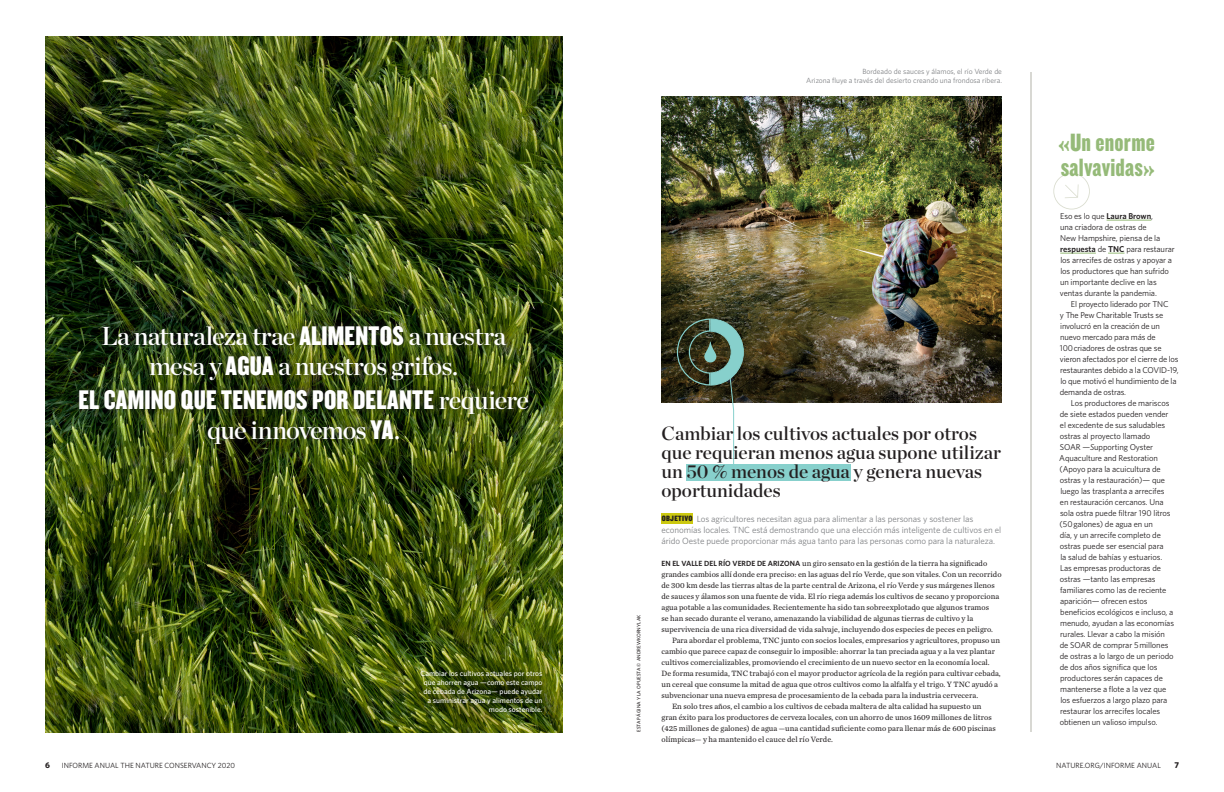
<style>
.page{position:relative;width:1224px;height:792px;background:#fff}
.page>*{position:absolute;margin:0;border:0;box-sizing:border-box;transform-origin:0 0}
.SCA_Statements{font:28px "Knockout HTF69 Full Liteweight";letter-spacing:.005em;color:#fff}
.SCA_Statements-2{font:26px/30px "Chronicle Display Semi";letter-spacing:-.025em;color:#fff;text-align:center}
.Pull_quote{font:26px/25px "Knockout HTF69 Full Liteweight";letter-spacing:.01em;color:#95ba78}
.Headline{font:19px/19px "Chronicle Display Semi";color:#231f20}
.Body_-_Chron_-_no_in{font:9px/11px "Whitney";letter-spacing:-.005em;color:#808285}
.Body_-_Whitney_-_no{font:8.5px/11px "Whitney";letter-spacing:-.01em;color:#231f20}
.t1{font:700 8.5px "Whitney";color:#231f20}
.Body_-_Chron_-_no_in-2{font:8px/11px "Chronicle Text G2";letter-spacing:.005em;color:#231f20}
.t2{font:8px "Knockout HTF70 Full Welterwt";letter-spacing:.04em;color:#231f20}
.t3{font:500 7.5px/9px "Whitney";color:#fff;text-align:right}
.t4{font:7.5px/9px "Whitney";color:#808285;text-align:right}
.t5{font:7.5px "Whitney";color:#231f20}
.Photo_Credit{font:500 5px "Whitney";letter-spacing:.01em;color:#231f20}
.s1{font-family:"Knockout HTF69 Full Liteweight";font-size:28px}
.s2{font-family:"Chronicle Display Semi";font-size:26px}
.s3{font-family:"Whitney";font-weight:600;font-size:7.5px}
.s4{font-weight:600}
.s5{font-style:italic}
</style>
<div class="page">
<svg style="left:1053px;top:173px;width:37px;height:37px"></svg>
<img style="left:662px;top:96px;width:340px;height:306px">
<div style="left:686px;top:464px;width:165px;height:17px;background:#87d0cc"></div>
<img style="left:45px;top:36px;width:517px;height:696px">
<div style="left:72px;top:320px;width:462px;height:131px;background:#231f20;opacity:.6"></div>
<div style="left:417px;top:667px;width:129px;height:49px;background:#231f20;opacity:.3"></div>
<hr style="left:1031px;top:72px;width:1px;height:660px;background:#b3b3a8">
<div style="left:662px;top:514px;width:31px;height:10px;background:#ccc910"></div>
<hr style="left:1107px;top:220px;width:44px;height:1px;background:#95ba78">
<hr style="left:1060px;top:253px;width:36px;height:1px;background:#95ba78">
<svg style="left:1108px;top:253px;width:17px;height:1px"></svg>
<svg style="left:676px;top:318px;width:68px;height:146px"></svg>
<p class="SCA_Statements-2" style="left:101px;top:319px;width:407px">La naturaleza trae <span class="s1">ALIMENTOS</span> a nuestra mesa y <span class="s1">AGUA</span> a nuestros grifos.</p>
<p class="SCA_Statements" style="left:78px;top:386px;width:452px">EL CAMINO QUE TENEMOS POR DELANTE <span class="s2">requiere</span></p>
<p class="SCA_Statements-2" style="left:207px;top:413px;width:195px">que innovemos <span class="s1">YA</span>.</p>
<p class="t3" style="left:421px;top:669px;width:123px">Cambiar los cultivos actuales por otros que ahorren agua —como este campo de cebada de Arizona— puede ayudar a suministrar agua y alimentos de un modo sostenible.</p>
<p class="t4" style="left:806px;top:67px;width:197px">Bordeado de sauces y álamos, el río Verde de<br>Arizona fluye a través del desierto creando una frondosa ribera.</p>
<p class="Photo_Credit" style="left:636px;top:732px;width:119px;rotate:-90deg">ESTA PÁGINA Y LA OPUESTA © ANDREWKORNYLAK</p>
<p class="Headline" style="left:662px;top:423px;width:341px">Cambiar los cultivos actuales por otros que requieran menos agua supone utilizar un 50 % menos de agua y genera nuevas oportunidades</p>
<p class="t2" style="left:662px;top:514px;width:32px">OBJETIVO</p>
<p class="Body_-_Chron_-_no_in" style="left:662px;top:513px;width:341px;text-indent:35px">Los agricultores necesitan agua para alimentar a las personas y sostener las economías locales. TNC está demostrando que una elección más inteligente de cultivos en el árido Oeste puede proporcionar más agua tanto para las personas como para la naturaleza.</p>
<p class="Body_-_Chron_-_no_in-2" style="left:662px;top:557px;width:342px"><span class="s3">EN EL VALLE DEL RÍO VERDE DE ARIZONA</span> un giro sensato en la gestión de la tierra ha significado grandes cambios allí donde era preciso: en las aguas del río Verde, que son vitales. Con un recorrido de 300 km desde las tierras altas de la parte central de Arizona, el río Verde y sus márgenes llenos de sauces y álamos son una fuente de vida. El río riega además los cultivos de secano y proporciona agua potable a las comunidades. Recientemente ha sido tan sobreexplotado que algunos tramos<br>se han secado durante el verano, amenazando la viabilidad de algunas tierras de cultivo y la supervivencia de una rica diversidad de vida salvaje, incluyendo dos especies de peces en peligro.</p>
<p class="Body_-_Chron_-_no_in-2" style="left:662px;top:634px;width:341px;text-indent:10px">Para abordar el problema, TNC junto con socios locales, empresarios y agricultores, propuso un cambio que parece capaz de conseguir lo imposible: ahorrar la tan preciada agua y a la vez plantar cultivos comercializables, promoviendo el crecimiento de un nuevo sector en la economía local.<br>De forma resumida, TNC trabajó con el mayor productor agrícola de la región para cultivar cebada, un cereal que consume la mitad de agua que otros cultivos como la alfalfa y el trigo. Y TNC ayudó a subvencionar una nueva empresa de procesamiento de la cebada para la industria cervecera.</p>
<p class="Body_-_Chron_-_no_in-2" style="left:662px;top:700px;width:336px;text-indent:10px">En solo tres años, el cambio a los cultivos de cebada maltera de alta calidad ha supuesto un gran éxito para los productores de cerveza locales, con un ahorro de unos 1609 millones de litros (425 millones de galones) de agua —una cantidad suficiente como para llenar más de 600 piscinas olímpicas— y ha mantenido el cauce del río Verde.</p>
<p class="Pull_quote" style="left:1059px;top:131px;width:98px">«Un enorme salvavidas»</p>
<p class="Body_-_Whitney_-_no" style="left:1060px;top:210px;width:116px">Eso es lo que <span class="s4">Laura Brown</span>,<br>una criadora de ostras de<br>New Hampshire, piensa de la <span class="s4">respuesta</span> de <span class="s4">TNC</span> para restaurar los arrecifes de ostras y apoyar a los productores que han sufrido un importante declive en las ventas durante la pandemia.</p>
<p class="Body_-_Whitney_-_no" style="left:1060px;top:298px;width:120px;text-indent:11px">El proyecto liderado por TNC<br>y The Pew Charitable Trusts se involucró en la creación de un nuevo mercado para más de<br>100 criadores de ostras que se vieron afectados por el cierre de los restaurantes debido a la COVID-19, lo que motivó el hundimiento de la demanda de ostras.</p>
<p class="Body_-_Whitney_-_no" style="left:1059px;top:397px;width:116px;text-indent:12px">Los productores de mariscos de siete estados pueden vender el excedente de sus saludables ostras al proyecto llamado<br>SOAR —<span class="s5">S</span>upporting Oyster<br>Aquaculture and Restoration (Apoyo para la acuicultura de ostras y la restauración)— que luego las trasplanta a arrecifes en restauración cercanos. Una sola ostra puede filtrar 190 litros (50 galones) de agua en un<br>día, y un arrecife completo de ostras puede ser esencial para<br>la salud de bahías y estuarios.<br>Las empresas productoras de ostras —tanto las empresas familiares como las de reciente aparición— ofrecen estos beneficios ecológicos e incluso, a menudo, ayudan a las economías rurales. Llevar a cabo la misión de SOAR de comprar 5 millones de ostras a lo largo de un periodo de dos años significa que los productores serán capaces de mantenerse a flote a la vez que los esfuerzos a largo plazo para restaurar los arrecifes locales obtienen un valioso impulso.</p>
<p class="t1" style="left:45px;top:760px;width:6px">6</p>
<p class="t5" style="left:62px;top:761px;width:175px">INFORME ANUAL THE NATURE CONSERVANCY 2020</p>
<p class="t5" style="left:1056px;top:761px;width:106px">NATURE.ORG/INFORME ANUAL</p>
<p class="t1" style="left:1174px;top:760px;width:6px">7</p>
</div>
